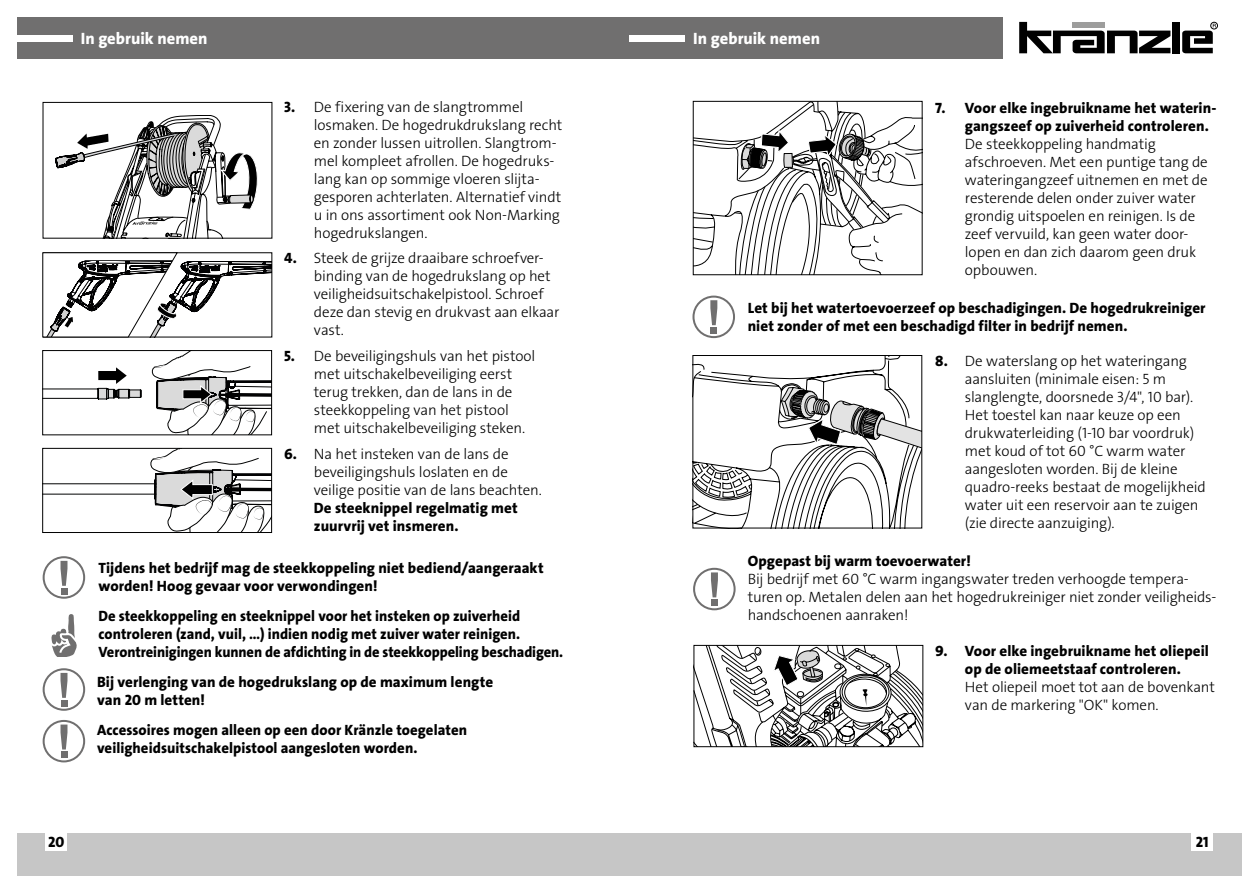
<style>
.page{position:relative;width:1259px;height:893px;background:#fff}
.page>*{position:absolute;margin:0;border:0;box-sizing:border-box;transform-origin:0 0}
.t1{font:16.5px "The Sans LP8 Ex Bld";color:#fff}
.t2{font:15px/18px "The Sans LP3 Lig";letter-spacing:-.01em;color:#000}
.t3{font:15px/18px "The Sans LP8 Ex Bld";letter-spacing:.005em;color:#000}
.s1{font-family:"The Sans LP8 Ex Bld"}
</style>
<div class="page">
<div style="left:629px;top:833px;width:613px;height:43px;background:#c6c6c6"></div>
<div style="left:17px;top:833px;width:612px;height:43px;background:#c6c6c6"></div>
<div style="left:1191px;top:833px;width:22px;height:18px;background:#fff"></div>
<div style="left:46px;top:833px;width:21px;height:18px;background:#fff"></div>
<div style="left:17px;top:17px;width:985px;height:41px;background:#706f6f"></div>
<div style="left:17px;top:35px;width:55px;height:6px;background:#fff"></div>
<div style="left:629px;top:35px;width:56px;height:6px;background:#fff"></div>
<svg style="left:1019px;top:22px;width:151px;height:31px"></svg>
<div style="left:1172px;top:22px;width:7px;height:31px;background:#000"></div>
<div style="left:1210px;top:22px;width:7px;height:7px;border:1px solid #000;border-radius:50%"></div>
<svg style="left:1182px;top:24px;width:34px;height:29px"></svg>
<svg style="left:42px;top:102px;width:231px;height:137px"></svg>
<svg style="left:693px;top:568px;width:42px;height:42px"></svg>
<div style="left:711px;top:599px;width:6px;height:7px;background:#706f6f"></div>
<svg style="left:692px;top:296px;width:43px;height:42px"></svg>
<div style="left:710px;top:327px;width:7px;height:7px;background:#706f6f"></div>
<svg style="left:692px;top:101px;width:231px;height:174px"></svg>
<svg style="left:692px;top:355px;width:230px;height:174px"></svg>
<svg style="left:693px;top:645px;width:230px;height:102px"></svg>
<svg style="left:43px;top:556px;width:42px;height:43px"></svg>
<svg style="left:43px;top:720px;width:42px;height:42px"></svg>
<div style="left:61px;top:751px;width:6px;height:7px;background:#706f6f"></div>
<svg style="left:43px;top:668px;width:42px;height:43px"></svg>
<svg style="left:51px;top:614px;width:26px;height:43px"></svg>
<svg style="left:42px;top:448px;width:230px;height:85px"></svg>
<svg style="left:42px;top:350px;width:230px;height:86px"></svg>
<svg style="left:42px;top:252px;width:231px;height:86px"></svg>
<p class="t1" style="left:81px;top:28px;width:128px">In gebruik nemen</p>
<p class="t1" style="left:693px;top:28px;width:128px">In gebruik nemen</p>
<p class="t2" style="left:314px;top:98px;width:250px;text-indent:-30px"><span class="s1">3.</span> De fixering van de slangtrommel losmaken. De hogedrukdrukslang recht en zonder lussen uitrollen. Slangtrom&shy;mel kompleet afrollen. De hogedruks&shy;lang kan op sommige vloeren slijta&shy;gesporen achterlaten. Alternatief vindt u in ons assortiment ook Non-Marking hogedrukslangen.</p>
<p class="t3" style="left:965px;top:99px;width:253px;text-indent:-30px">7. Voor elke ingebruikname het waterin&shy;gangszeef op zuiverheid controleren.</p>
<p class="t2" style="left:965px;top:135px;width:244px">De steekkoppeling handmatig afschroeven. Met een puntige tang de wateringangzeef uitnemen en met de resterende delen onder zuiver water grondig uitspoelen en reinigen. Is de zeef vervuild, kan geen water door&shy;lopen en dan zich daarom geen druk opbouwen.</p>
<p class="t2" style="left:314px;top:250px;width:247px;text-indent:-30px"><span class="s1">4.</span> Steek de grijze draaibare schroefver&shy;binding van de hogedrukslang op het veiligheidsuitschakelpistool. Schroef deze dan stevig en drukvast aan elkaar vast.</p>
<p class="t3" style="left:748px;top:299px;width:459px">Let bij het watertoevoerzeef op beschadigingen. De hogedrukreiniger niet zonder of met een beschadigd filter in bedrijf nemen.</p>
<p class="t2" style="left:314px;top:347px;width:223px;text-indent:-30px"><span class="s1">5.</span> De beveiligingshuls van het pistool met uitschakelbeveiliging eerst terug trekken, dan de lans in de steekkoppeling van het pistool met uitschakelbeveiliging steken.</p>
<p class="t2" style="left:314px;top:445px;width:229px;text-indent:-30px"><span class="s1">6.</span> Na het insteken van de lans de beveiligingshuls loslaten en de veilige positie van de lans beachten.</p>
<p class="t3" style="left:314px;top:499px;width:205px">De steeknippel regelmatig met zuurvrij vet insmeren.</p>
<p class="t3" style="left:98px;top:559px;width:447px">Tijdens het bedrijf mag de steekkoppeling niet bediend/aangeraakt worden! Hoog gevaar voor verwondingen!</p>
<p class="t3" style="left:98px;top:607px;width:466px">De steekkoppeling en steeknippel voor het insteken op zuiverheid controleren (zand, vuil, ...) indien nodig met zuiver water reinigen.<br>Verontreinigingen kunnen de afdichting in de steekkoppeling beschadigen.</p>
<p class="t3" style="left:97px;top:673px;width:397px">Bij verlenging van de hogedrukslang op de maximum lengte van 20 m letten!</p>
<p class="t3" style="left:97px;top:721px;width:371px">Accessoires mogen alleen op een door Kränzle toegelaten veiligheidsuitschakelpistool aangesloten worden.</p>
<p class="t2" style="left:965px;top:352px;width:242px;text-indent:-30px"><span class="s1">8.</span> De waterslang op het wateringang aansluiten (minimale eisen: 5 m slanglengte, doorsnede 3/4", 10 bar).<br>Het toestel kan naar keuze op een drukwaterleiding (1-10 bar voordruk) met koud of tot 60 °C warm water aangesloten worden. Bij de kleine quadro-reeks bestaat de mogelijkheid water uit een reservoir aan te zuigen (zie directe aanzuiging).</p>
<p class="t3" style="left:748px;top:552px;width:225px">Opgepast bij warm toevoerwater!</p>
<p class="t2" style="left:748px;top:570px;width:470px">Bij bedrijf met 60 °C warm ingangswater treden verhoogde tempera&shy;turen op. Metalen delen aan het hogedrukreiniger niet zonder veiligheids&shy;handschoenen aanraken!</p>
<p class="t3" style="left:935px;top:642px;width:275px;text-align:center">9. Voor elke ingebruikname het oliepeil op de oliemeetstaaf controleren.</p>
<p class="t2" style="left:965px;top:678px;width:252px">Het oliepeil moet tot aan de bovenkant van de markering "OK" komen.</p>
<p class="t3" style="left:48px;top:833px;width:18px">20</p>
<p class="t3" style="left:1196px;top:833px;width:14px">21</p>
</div>
